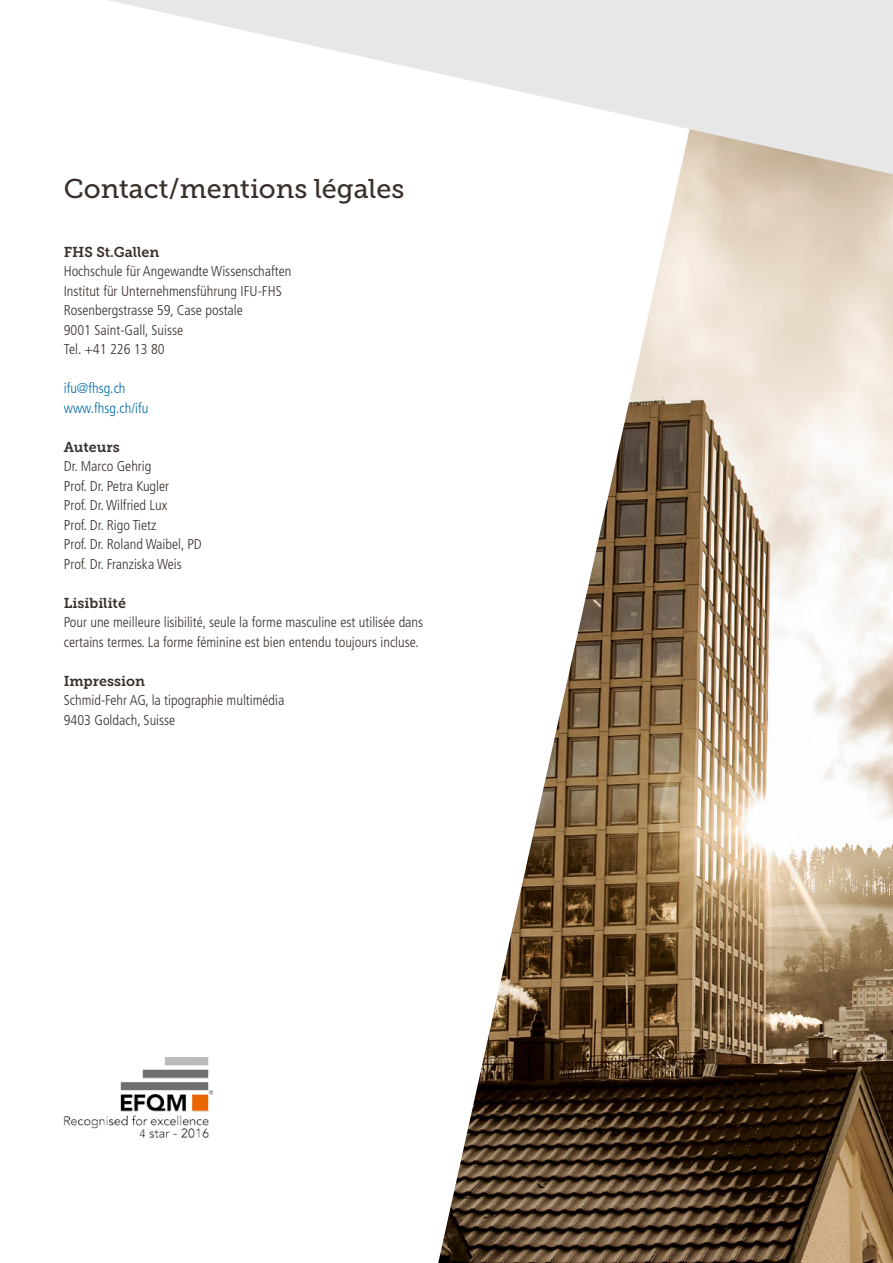
<style>
.page{position:relative;width:893px;height:1263px;background:#fff}
.page>*{position:absolute;margin:0;border:0;box-sizing:border-box;transform-origin:0 0}
.t1{font:27px "Museo Slab 500";color:#3a302b}
.t2{font:300 condensed 14.25px "Frutiger";color:#3a302b}
._03_Untertitel{font:14.25px "Museo Slab 700";color:#3a302b}
.t3{font:300 condensed 14.25px "Frutiger";color:#006ba5}
</style>
<div class="page">
<img style="left:438px;top:174px;width:455px;height:1089px">
<svg style="left:109px;top:0;width:784px;height:174px;fill:#e7e7e7"></svg>
<img style="left:64px;top:1057px;width:149px;height:81px">
<p class="t1" style="left:64px;top:174px;width:342px">Contact/mentions légales</p>
<p class="_03_Untertitel" style="left:64px;top:244px;width:97px">FHS St.Gallen</p>
<p class="t2" style="left:64px;top:263px;width:229px">Hochschule für Angewandte Wissenschaften</p>
<p class="t2" style="left:64px;top:283px;width:219px">Institut für Unternehmensführung IFU-FHS</p>
<p class="t2" style="left:64px;top:302px;width:181px">Rosenbergstrasse 59, Case postale</p>
<p class="t2" style="left:64px;top:322px;width:121px">9001 Saint-Gall, Suisse</p>
<p class="t2" style="left:64px;top:341px;width:102px">Tel. +41 226 13 80</p>
<p class="t3" style="left:64px;top:380px;width:63px">ifu@fhsg.ch</p>
<p class="t3" style="left:64px;top:400px;width:86px">www.fhsg.ch/ifu</p>
<p class="_03_Untertitel" style="left:64px;top:439px;width:58px">Auteurs</p>
<p class="t2" style="left:64px;top:458px;width:89px">Dr. Marco Gehrig</p>
<p class="t2" style="left:64px;top:478px;width:107px">Prof. Dr. Petra Kugler</p>
<p class="t2" style="left:64px;top:497px;width:105px">Prof. Dr. Wilfried Lux</p>
<p class="t2" style="left:64px;top:517px;width:94px">Prof. Dr. Rigo Tietz</p>
<p class="t2" style="left:64px;top:536px;width:140px">Prof. Dr. Roland Waibel, PD</p>
<p class="t2" style="left:64px;top:556px;width:120px">Prof. Dr. Franziska Weis</p>
<p class="_03_Untertitel" style="left:64px;top:595px;width:64px">Lisibilité</p>
<p class="t2" style="left:64px;top:614px;width:361px">Pour une meilleure lisibilité, seule la forme masculine est utilisée dans</p>
<p class="t2" style="left:64px;top:634px;width:356px">certains termes. La forme féminine est bien entendu toujours incluse.</p>
<p class="_03_Untertitel" style="left:64px;top:673px;width:83px">Impression</p>
<p class="t2" style="left:64px;top:692px;width:222px">Schmid-Fehr AG, la tipographie multimédia</p>
<p class="t2" style="left:64px;top:712px;width:113px">9403 Goldach, Suisse</p>
</div>
